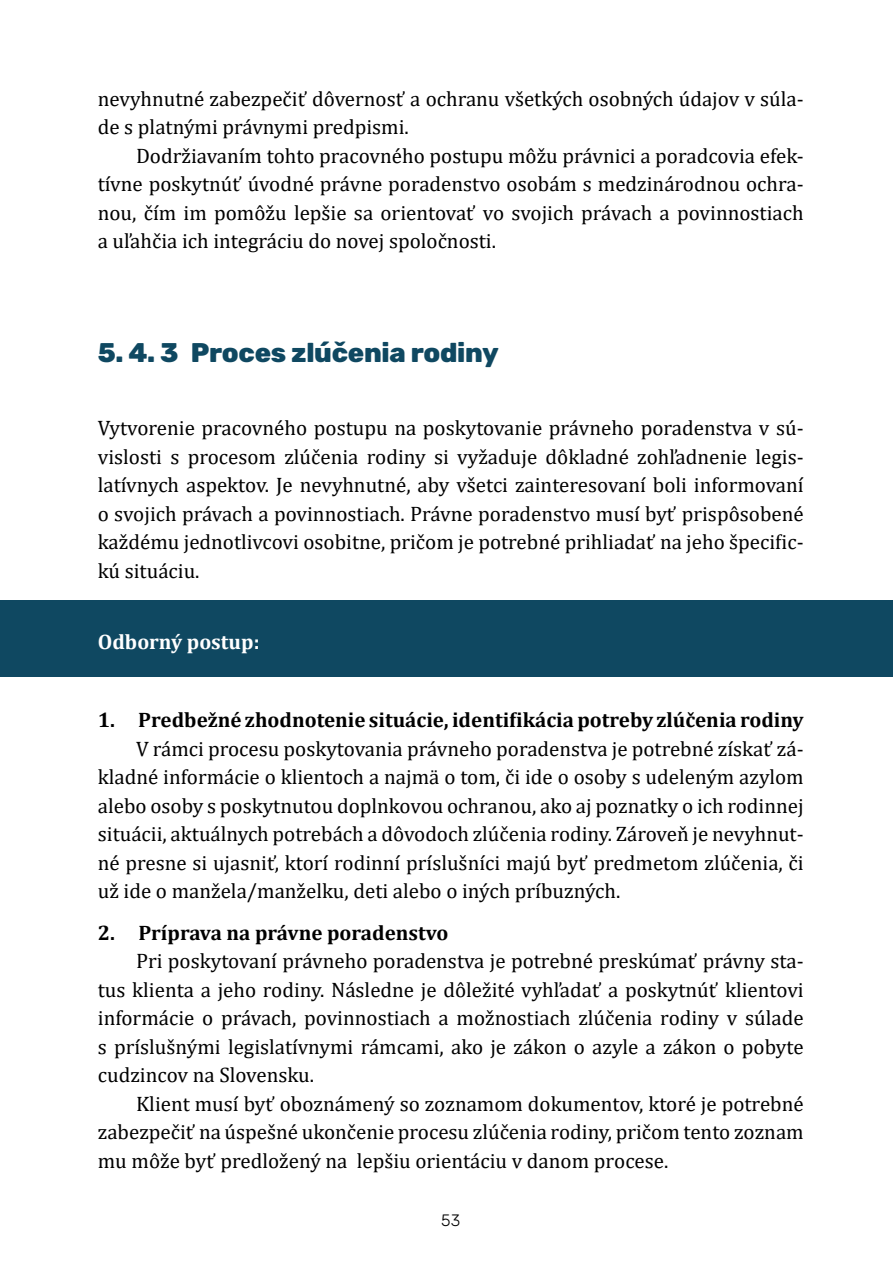
<style>
.page{position:relative;width:893px;height:1263px;background:#fff}
.page>*{position:absolute;margin:0;border:0;box-sizing:border-box;transform-origin:0 0}
.t1{font:800 27px "Rubik";letter-spacing:-.01em;color:#0f4861}
.t2{font:21px/28.5px "Cambria";color:#000;text-align:justify}
.t3{font:700 21px "Cambria";color:#000}
.t4{font:700 21px "Cambria";color:#fff}
.t5{font:300 16.5px "Rubik";color:#000}
</style>
<div class="page">
<div style="left:0;top:601px;width:893px;height:76px;background:#0f4861"></div>
<p class="t2" style="left:98px;top:84px;width:707px">nevyhnutné zabezpečiť dôvernosť a ochranu všetkých osobných údajov v súla&shy;de s platnými právnymi predpismi.</p>
<p class="t2" style="left:98px;top:141px;width:707px;text-indent:38px">Dodržiavaním tohto pracovného postupu môžu právnici a poradcovia efek&shy;tívne poskytnúť úvodné právne poradenstvo osobám s medzinárodnou ochra&shy;nou, čím im pomôžu lepšie sa orientovať vo svojich právach a povinnostiach a uľahčia ich integráciu do novej spoločnosti.</p>
<p class="t1" style="left:98px;top:337px;width:403px">5. 4. 3 Proces zlúčenia rodiny</p>
<p class="t2" style="left:98px;top:414px;width:707px">Vytvorenie pracovného postupu na poskytovanie právneho poradenstva v sú&shy;vislosti s procesom zlúčenia rodiny si vyžaduje dôkladné zohľadnenie legis&shy;latívnych aspektov. Je nevyhnutné, aby všetci zainteresovaní boli informovaní o svojich právach a povinnostiach. Právne poradenstvo musí byť prispôsobené každému jednotlivcovi osobitne, pričom je potrebné prihliadať na jeho špecific&shy;kú situáciu.</p>
<p class="t4" style="left:98px;top:627px;width:163px">Odborný postup:</p>
<p class="t3" style="left:98px;top:705px;width:707px">1. Predbežné zhodnotenie situácie, identifikácia potreby zlúčenia rodiny</p>
<p class="t2" style="left:98px;top:734px;width:707px;text-indent:38px">V rámci procesu poskytovania právneho poradenstva je potrebné získať zá&shy;kladné informácie o klientoch a najmä o tom, či ide o osoby s udeleným azylom alebo osoby s poskytnutou doplnkovou ochranou, ako aj poznatky o ich rodinnej situácii, aktuálnych potrebách a dôvodoch zlúčenia rodiny. Zároveň je nevyhnut&shy;né presne si ujasniť, ktorí rodinní príslušníci majú byť predmetom zlúčenia, či už ide o manžela/manželku, deti alebo o iných príbuzných.</p>
<p class="t3" style="left:98px;top:918px;width:352px">2. Príprava na právne poradenstvo</p>
<p class="t2" style="left:98px;top:947px;width:707px;text-indent:38px">Pri poskytovaní právneho poradenstva je potrebné preskúmať právny sta&shy;tus klienta a jeho rodiny. Následne je dôležité vyhľadať a poskytnúť klientovi informácie o právach, povinnostiach a možnostiach zlúčenia rodiny v súlade s príslušnými legislatívnymi rámcami, ako je zákon o azyle a zákon o pobyte cudzincov na Slovensku.</p>
<p class="t2" style="left:98px;top:1089px;width:707px;text-indent:38px">Klient musí byť oboznámený so zoznamom dokumentov, ktoré je potrebné zabezpečiť na úspešné ukončenie procesu zlúčenia rodiny, pričom tento zoznam mu môže byť predložený na lepšiu orientáciu v danom procese.</p>
<p class="t5" style="left:441px;top:1209px;width:20px">53</p>
</div>
